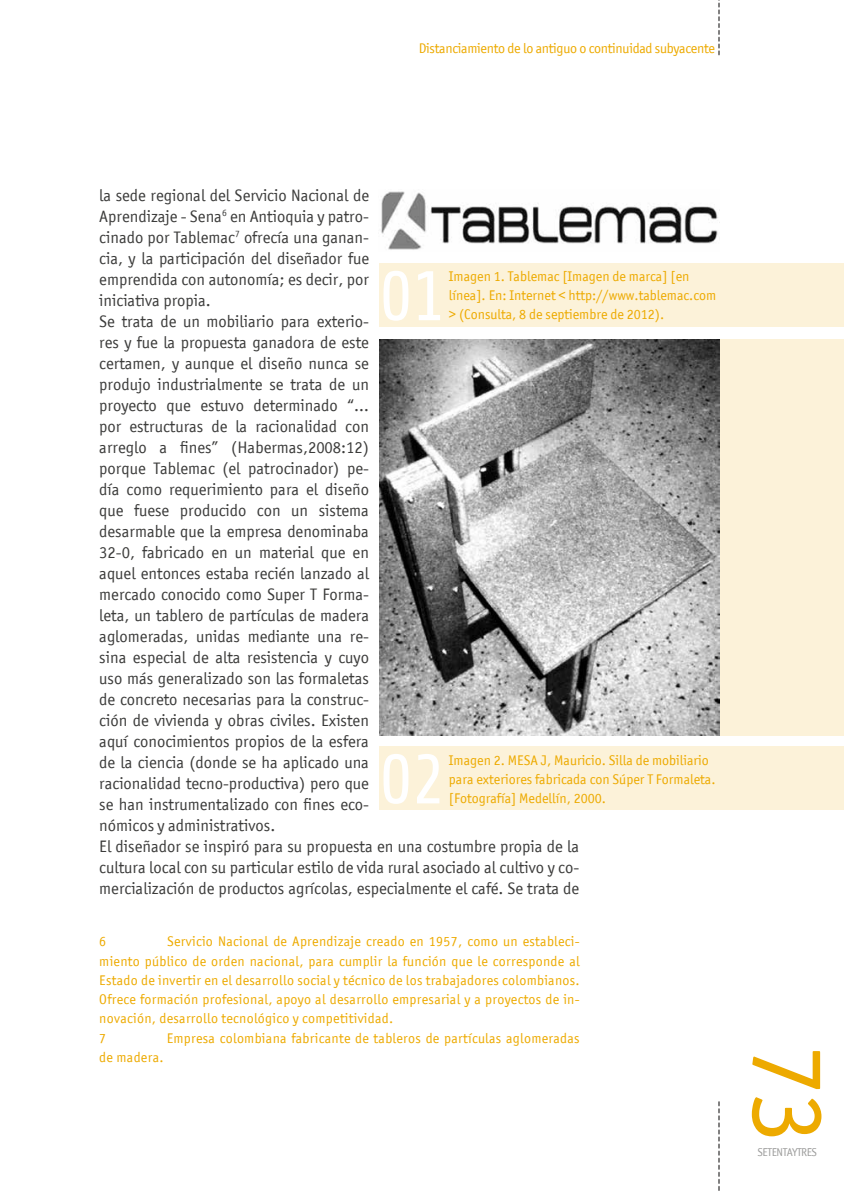
<style>
.page{position:relative;width:844px;height:1191px;background:#fff}
.page>*{position:absolute;margin:0;border:0;box-sizing:border-box;transform-origin:0 0}
.t1{font:103.77px "Officina San ITC";color:#edaa00}
.t2{font:70px "Share";color:#fff}
.t3{font:16.62px/21px "Officina San ITC";color:#3c3c3b}
.t4{font:14px/19.2px "Officina San ITC";letter-spacing:.02em;color:#edaa00}
.t5{font:14px/19.2px "Officina San ITC";color:#edaa00}
.t6{font:14px "Officina San ITC";letter-spacing:-.02em;color:#edaa00}
.t7{font:11.38px "Officina San ITC";color:#9d9d9c}
</style>
<div class="page">
<div style="left:689px;top:339px;width:154px;height:396px;background:#fcf2d9"></div>
<img style="left:381px;top:191px;width:337px;height:59px">
<img style="left:379px;top:339px;width:340px;height:396px">
<div style="left:379px;top:264px;width:464px;height:63px;background:#fcf2d9"></div>
<div style="left:379px;top:747px;width:464px;height:63px;background:#fcf2d9"></div>
<svg style="left:718px;top:0;width:1px;height:55px"></svg>
<svg style="left:718px;top:1102px;width:1px;height:89px"></svg>
<p class="t6" style="left:418px;top:40px;width:297px">Distanciamiento de lo antiguo o continuidad subyacente</p>
<p class="t3" style="left:99px;top:184px;width:481px">la sede regional del Servicio Nacional de<br>Aprendizaje - Sena<sup>6</sup> en Antioquia y patro-<br>cinado por Tablemac<sup>7</sup> ofrecía una ganan-<br>cia, y la participación del diseñador fue<br>emprendida con autonomía; es decir, por<br>iniciativa propia.<br>Se trata de un mobiliario para exterio-<br>res y fue la propuesta ganadora de este<br>certamen, y aunque el diseño nunca se<br>produjo industrialmente se trata de un<br>proyecto que estuvo determinado “…<br>por estructuras de la racionalidad con<br>arreglo a fines” (Habermas,2008:12)<br>porque Tablemac (el patrocinador) pe-<br>día como requerimiento para el diseño<br>que fuese producido con un sistema<br>desarmable que la empresa denominaba<br>32-0, fabricado en un material que en<br>aquel entonces estaba recién lanzado al<br>mercado conocido como Super T Forma-<br>leta, un tablero de partículas de madera<br>aglomeradas, unidas mediante una re-<br>sina especial de alta resistencia y cuyo<br>uso más generalizado son las formaletas<br>de concreto necesarias para la construc-<br>ción de vivienda y obras civiles. Existen<br>aquí conocimientos propios de la esfera<br>de la ciencia (donde se ha aplicado una<br>racionalidad tecno-productiva) pero que<br>se han instrumentalizado con fines eco-<br>nómicos y administrativos.<br>El diseñador se inspiró para su propuesta en una costumbre propia de la cultura local con su particular estilo de vida rural asociado al cultivo y co&shy;mercialización de productos agrícolas, especialmente el café. Se trata de</p>
<p class="t4" style="left:99px;top:932px;width:8px">6</p>
<p class="t5" style="left:449px;top:266px;width:269px">Imagen 1. Tablemac [Imagen de marca] [en línea]. En: Internet &lt; http://www.tablemac.com</p>
<h2 class="t2" style="left:379px;top:260px;width:67px">01</h2>
<p class="t5" style="left:449px;top:305px;width:217px">&gt; (Consulta, 8 de septiembre de 2012).</p>
<h2 class="t2" style="left:379px;top:743px;width:67px">02</h2>
<p class="t5" style="left:449px;top:750px;width:268px">Imagen 2. MESA J, Mauricio. Silla de mobiliario para exteriores fabricada con Súper T Formaleta.</p>
<p class="t5" style="left:449px;top:789px;width:158px">[Fotografía] Medellín, 2000.</p>
<p class="t4" style="left:99px;top:932px;width:482px;text-indent:68px">Servicio Nacional de Aprendizaje creado en 1957, como un estableci&shy;miento público de orden nacional, para cumplir la función que le corresponde al Estado de invertir en el desarrollo social y técnico de los trabajadores colombianos.<br>Ofrece formación profesional, apoyo al desarrollo empresarial y a proyectos de in&shy;novación, desarrollo tecnológico y competitividad.<br>7</p>
<p class="t4" style="left:167px;top:1028px;width:414px">Empresa colombiana fabricante de tableros de partículas aglomeradas</p>
<p class="t4" style="left:99px;top:1047px;width:66px">de madera.</p>
<h1 class="t1" style="left:848px;top:1044px;width:100px;rotate:90deg">73</h1>
<p class="t7" style="left:757px;top:1145px;width:6px">setentaytres</p>
</div>
